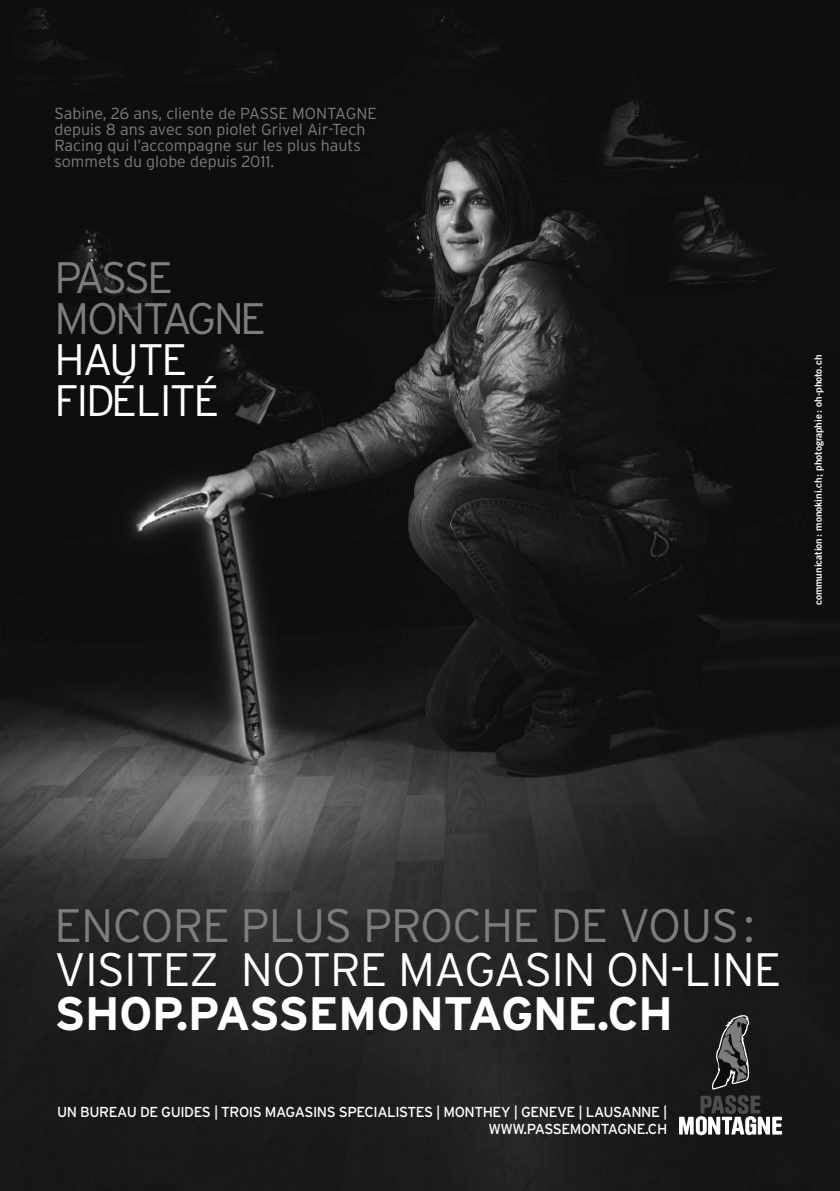
<style>
.page{position:relative;width:840px;height:1191px;background:#fff}
.page>*{position:absolute;margin:0;border:0;box-sizing:border-box;transform-origin:0 0}
.t1{font:300 46.8px "Interstate";letter-spacing:-.015em;color:#fff}
.t2{font:300 46.8px "Interstate";letter-spacing:-.015em;color:#7d7d7d}
.t3{font:700 46.8px "Interstate";letter-spacing:-.015em;color:#fff}
.t4{font:300 44px/41.2px "Interstate";letter-spacing:-.07em;color:#7d7d7d}
.t5{font:300 44px/41.2px "Interstate";letter-spacing:-.05em;color:#fff}
.t6{font:300 16px/16px "Interstate";color:#7d7d7d}
.t7{font:14.4px/16.6px "Interstate";letter-spacing:-.03em;color:#fff;text-align:right}
.t8{font:10px "Trade Gothic Bold Two";color:#fff}
</style>
<div class="page">
<img style="left:0;top:0;width:839px;height:1191px">
<svg style="left:711px;top:1015px;width:38px;height:74px"></svg>
<svg style="left:678px;top:1095px;width:103px;height:40px"></svg>
<p class="t6" style="left:55px;top:105px;width:323px">Sabine, 26 ans, cliente de PASSE MONTAGNE depuis 8 ans avec son piolet Grivel Air-Tech Racing qui l’accompagne sur les plus hauts sommets du globe depuis 2011.</p>
<h2 class="t4" style="left:55px;top:257px;width:213px">PASSE<br>MONTAGNE</h2>
<h2 class="t5" style="left:55px;top:339px;width:166px">HAUTE<br>FIDÉLITÉ</h2>
<p class="t8" style="left:814px;top:605px;width:252px;rotate:-90deg">communication: monokini.ch; photographie: oh-photo.ch</p>
<h1 class="t2" style="left:55px;top:899px;width:701px">ENCORE PLUS PROCHE DE VOUS :</h1>
<h1 class="t1" style="left:55px;top:943px;width:728px">VISITEZ NOTRE MAGASIN ON-LINE</h1>
<h1 class="t3" style="left:55px;top:987px;width:619px">SHOP.PASSEMONTAGNE.CH</h1>
<p class="t7" style="left:57px;top:1104px;width:611px">UN BUREAU DE GUIDES | TROIS MAGASINS SPECIALISTES | MONTHEY | GENEVE | LAUSANNE |<br>WWW.PASSEMONTAGNE.CH</p>
</div>
